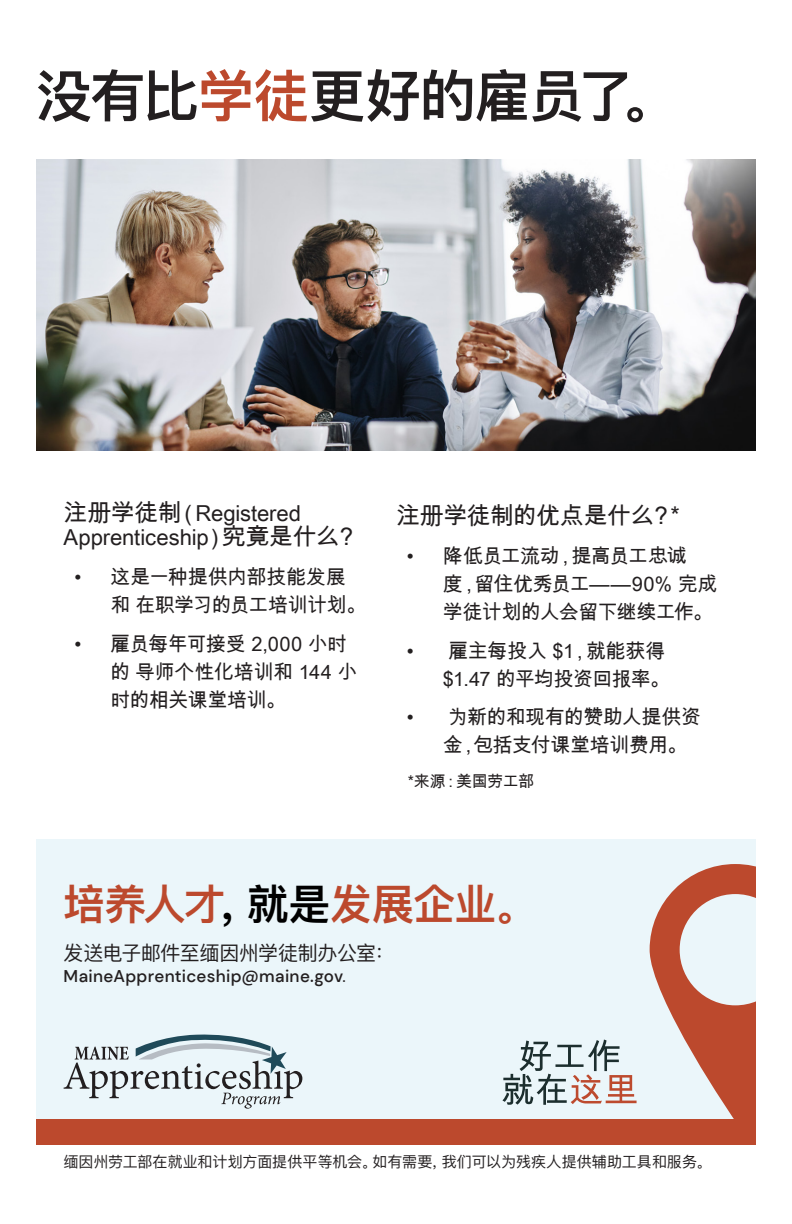
<style>
.page{position:relative;width:792px;height:1224px;background:#fff}
.page>*{position:absolute;margin:0;border:0;box-sizing:border-box;transform-origin:0 0}
.text{font:600 56px "Ping Fang SC";letter-spacing:-.025em;color:#231f20}
.text-2{font:600 42px "Ping Fang SC";letter-spacing:-.02em;color:#bc492d}
.Subhead{font:24px "Arial Unicode MS";letter-spacing:-.025em;color:#231f20}
.Subhead-2{font:22px/24px "Arial Unicode MS";letter-spacing:-.005em;color:#231f20}
.t1{font:20px/28px "Arial Unicode MS";letter-spacing:-.025em;color:#231f20}
.text-3{font:20px "Ping Fang SC";letter-spacing:-.025em;color:#231f20}
.text-4{font:500 17px "DM Sans";letter-spacing:.02em;color:#231f20}
.text-5{font:16px "Arial Unicode MS";letter-spacing:-.025em;color:#231f20}
.Subhead-3{font:15px "Ping Fang SC";letter-spacing:-.005em;color:#231f20}
.s1{color:#bc492d}
.s2{font-size:24px}
.s3{color:#000}
.s4{font-weight:400}
</style>
<div class="page">
<div style="left:36px;top:840px;width:720px;height:300px;background:#ebf6fa"></div>
<img style="left:36px;top:160px;width:720px;height:291px">
<svg style="left:64px;top:1035px;width:238px;height:74px"></svg>
<div style="left:36px;top:1119px;width:720px;height:25px;background:#bc492d"></div>
<svg style="left:650px;top:864px;width:106px;height:255px"></svg>
<svg style="left:502px;top:1040px;width:135px;height:65px"></svg>
<p class="text" style="left:36px;top:61px;width:643px">没有比<span class="s1">学徒</span>更好的雇员了。</p>
<p class="Subhead-2" style="left:64px;top:501px;width:296px"><span class="s2">注册学徒制</span>（Registered<br>Apprenticeship）<span class="s2">究竟是什么？</span></p>
<p class="t1" style="left:110px;top:563px;width:258px;text-indent:-36px">• 这是一种提供内部技能发展和 在职学习的员工培训计划。</p>
<p class="t1" style="left:110px;top:629px;width:248px;text-indent:-36px">• 雇员每年可接受 2,000 小时的 导师个性化培训和 144 小时的相关课堂培训。</p>
<p class="Subhead" style="left:396px;top:498px;width:285px">注册学徒制的优点是什么？*</p>
<p class="t1" style="left:443px;top:541px;width:276px;text-indent:-36px">• 降低员工流动，提高员工忠诚<br>度，留住优秀员工——90% 完成学徒计划的人会留下继续工作。</p>
<p class="t1" style="left:407px;top:636px;width:265px;text-align:right">• 雇主每投入 $1，就能获得$1.47 的平均投资回报率。</p>
<p class="t1" style="left:443px;top:703px;width:260px;text-indent:-36px">• 为新的和现有的赞助人提供资金，包括支付课堂培训费用。</p>
<p class="text-5" style="left:408px;top:770px;width:128px">*来源：美国劳工部</p>
<p class="text-2" style="left:64px;top:879px;width:474px">培养人才<span class="s3">，就是</span>发展企业。</p>
<p class="text-3" style="left:64px;top:941px;width:332px">发送电子邮件至缅因州学徒制办公室：</p>
<p class="text-4" style="left:64px;top:966px;width:284px">MaineApprenticeship@maine.gov<span class="s4">.</span></p>
<p class="Subhead-3" style="left:64px;top:1153px;width:649px">缅因州劳工部在就业和计划方面提供平等机会。如有需要，我们可以为残疾人提供辅助工具和服务。</p>
</div>
